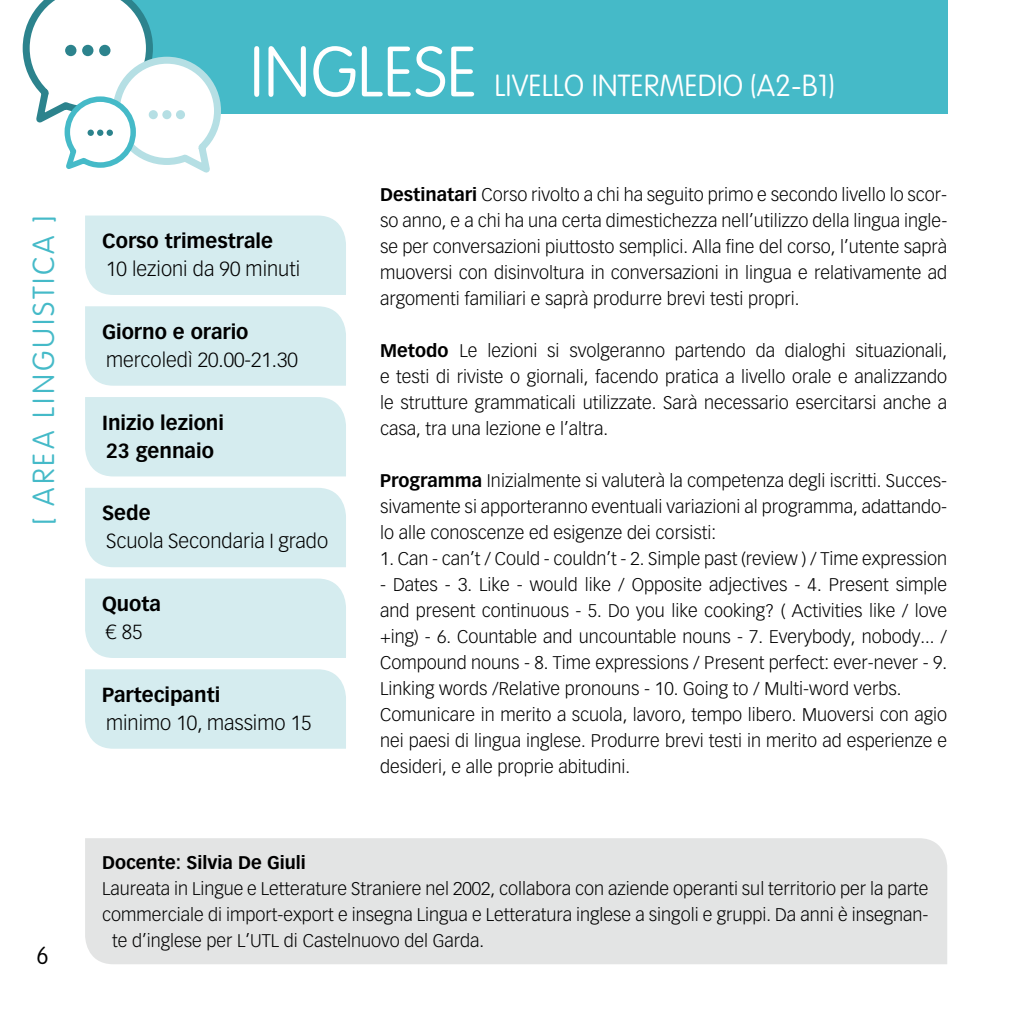
<style>
.page{position:relative;width:1021px;height:1021px;background:#fff}
.page>*{position:absolute;margin:0;border:0;box-sizing:border-box;transform-origin:0 0}
.t1{font:100 70px "VAG Rounded Std";color:#fff}
.t2{font:100 30px "VAG Rounded Std";color:#fff}
.t3{font:100 30px "VAG Rounded Std";letter-spacing:.1em;color:#45bac8}
.t4{font:100 24px "VAG Rounded Std";color:#000}
.t5{font:300 20px "Vectora LT Std";color:#000}
.t6{font:700 20px/28px "Vectora LT Std";color:#000}
.t7{font:300 18px/26px "Vectora LT Std";color:#000;text-align:justify}
.t8{font:700 18px "Vectora LT Std";color:#000}
.s1{font-weight:700}
</style>
<div class="page">
<div style="left:85px;top:0;width:862px;height:113px;background:#45bac8"></div>
<svg style="left:22px;top:0;width:202px;height:173px"></svg>
<div style="left:85px;top:578px;width:261px;height:80px;background:#d5ecef"></div>
<div style="left:85px;top:669px;width:261px;height:79px;background:#d5ecef"></div>
<div style="left:85px;top:488px;width:261px;height:79px;background:#d5ecef"></div>
<div style="left:85px;top:397px;width:261px;height:79px;background:#d5ecef"></div>
<div style="left:85px;top:306px;width:261px;height:80px;background:#d5ecef"></div>
<div style="left:85px;top:215px;width:261px;height:80px;background:#d5ecef"></div>
<div style="left:85px;top:838px;width:862px;height:126px;background:#e3e4e4"></div>
<h2 class="t3" style="left:26px;top:525px;width:311px;rotate:-90deg">[ AREA LINGUISTICA ]</h2>
<h3 class="t4" style="left:36px;top:942px;width:14px">6</h3>
<h1 class="t1" style="left:249px;top:32px;width:229px">INGLESE</h1>
<h2 class="t2" style="left:494px;top:69px;width:341px">LIVELLO INTERMEDIO (A2-B1)</h2>
<p class="t6" style="left:102px;top:227px;width:172px">Corso trimestrale</p>
<p class="t5" style="left:106px;top:257px;width:195px">10 lezioni da 90 minuti</p>
<p class="t6" style="left:102px;top:318px;width:148px">Giorno e orario</p>
<p class="t5" style="left:106px;top:348px;width:193px">mercoledì 20.00-21.30</p>
<p class="t6" style="left:102px;top:408px;width:123px">Inizio lezioni<br>23 gennaio</p>
<p class="t6" style="left:102px;top:499px;width:50px">Sede</p>
<p class="t5" style="left:106px;top:529px;width:224px">Scuola Secondaria I grado</p>
<p class="t6" style="left:102px;top:590px;width:60px">Quota</p>
<p class="t5" style="left:106px;top:620px;width:38px">€ 85</p>
<p class="t6" style="left:102px;top:680px;width:120px">Partecipanti</p>
<p class="t5" style="left:106px;top:711px;width:207px">minimo 10, massimo 15</p>
<p class="t7" style="left:380px;top:182px;width:568px"><span class="s1">Destinatari</span> Corso rivolto a chi ha seguito primo e secondo livello lo scor&shy;so anno, e a chi ha una certa dimestichezza nell’utilizzo della lingua ingle&shy;se per conversazioni piuttosto semplici. Alla fine del corso, l’utente saprà muoversi con disinvoltura in conversazioni in lingua e relativamente ad argomenti familiari e saprà produrre brevi testi propri.</p>
<p class="t7" style="left:380px;top:338px;width:568px"><span class="s1">Metodo</span> Le lezioni si svolgeranno partendo da dialoghi situazionali, e testi di riviste o giornali, facendo pratica a livello orale e analizzando le strutture grammaticali utilizzate. Sarà necessario esercitarsi anche a casa, tra una lezione e l’altra.</p>
<p class="t7" style="left:380px;top:468px;width:568px"><span class="s1">Programma</span> Inizialmente si valuterà la competenza degli iscritti. Succes&shy;sivamente si apporteranno eventuali variazioni al programma, adattando&shy;lo alle conoscenze ed esigenze dei corsisti:</p>
<p class="t7" style="left:380px;top:546px;width:568px">1. Can - can’t / Could - couldn’t - 2. Simple past (review ) / Time expression</p>
<p class="t7" style="left:380px;top:572px;width:568px;text-align:left">- Dates - 3. Like - would like / Opposite adjectives - 4. Present simple and present continuous - 5. Do you like cooking? ( Activities like / love +ing) - 6. Countable and uncountable nouns - 7. Everybody, nobody... / Compound nouns - 8. Time expressions / Present perfect: ever-never - 9.<br>Linking words /Relative pronouns - 10. Going to / Multi-word verbs.<br>Comunicare in merito a scuola, lavoro, tempo libero. Muoversi con agio nei paesi di lingua inglese. Produrre brevi testi in merito ad esperienze e desideri, e alle proprie abitudini.</p>
<p class="t8" style="left:102px;top:851px;width:205px">Docente: Silvia De Giuli</p>
<p class="t7" style="left:102px;top:876px;width:827px">Laureata in Lingue e Letterature Straniere nel 2002, collabora con aziende operanti sul territorio per la parte</p>
<p class="t7" style="left:102px;top:902px;width:828px">commerciale di import-export e insegna Lingua e Letteratura inglese a singoli e gruppi. Da anni è insegnan-</p>
<p class="t7" style="left:112px;top:928px;width:373px">te d’inglese per L’UTL di Castelnuovo del Garda.</p>
</div>
